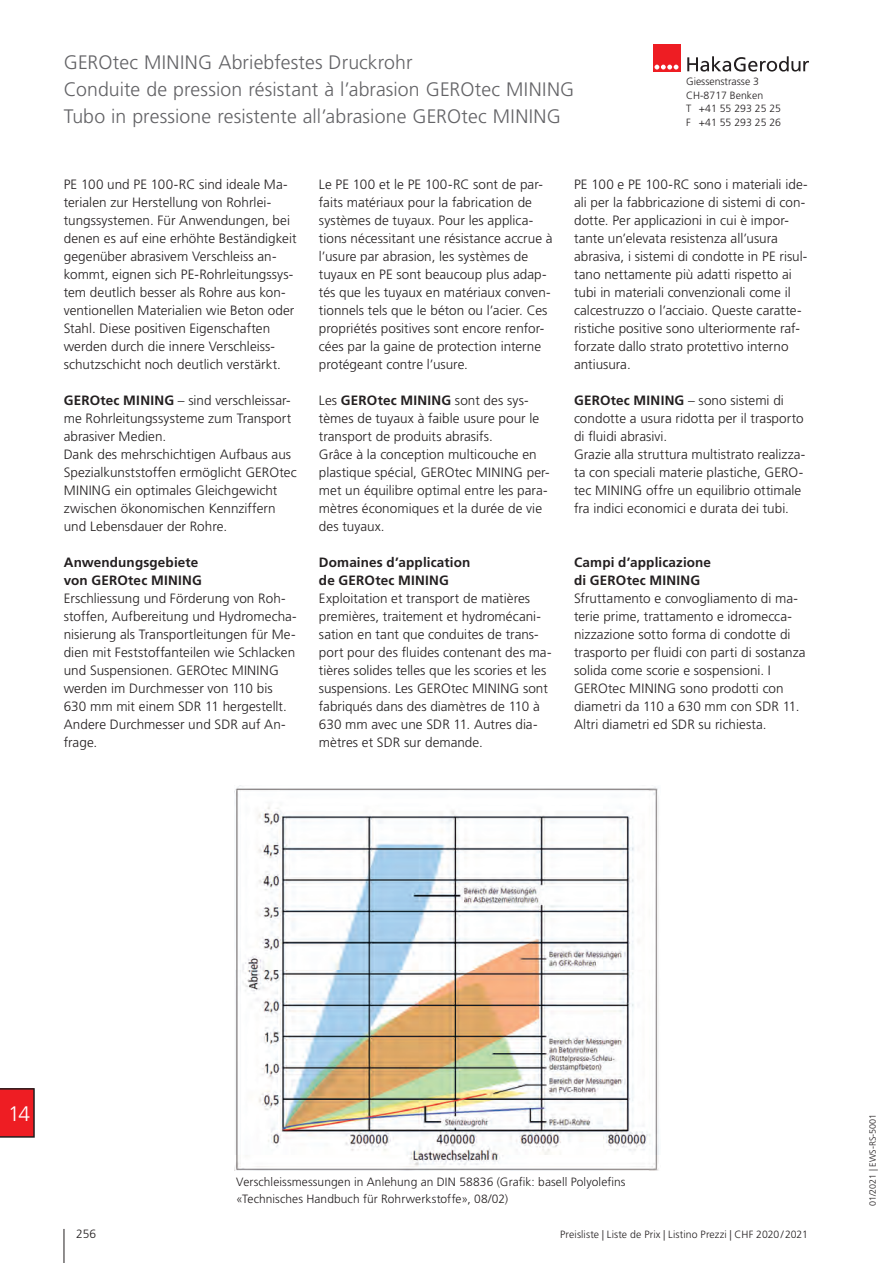
<style>
.page{position:relative;width:893px;height:1263px;background:#fff}
.page>*{position:absolute;margin:0;border:0;box-sizing:border-box;transform-origin:0 0}
.t1{font:300 21px "Frutiger LT Std";color:#fff}
.t2{font:300 19.5px/27px "Frutiger LT Std";letter-spacing:.005em;color:#636366}
.t3{font:300 13.5px/18px "Frutiger LT Std";letter-spacing:.005em;color:#231f20}
.t4{font:700 13.5px/18px "Frutiger LT Std";letter-spacing:.01em;color:#231f20}
.t5{font:300 12px/16.5px "Frutiger LT Std";letter-spacing:.005em;color:#231f20}
.t6{font:300 10.5px/13.5px "Frutiger LT Std";color:#231f20}
.t7{font:300 9px "Frutiger LT Std";color:#231f20}
.s1{font-weight:700}
</style>
<div class="page">
<div style="left:653px;top:44px;width:27px;height:27px;background:#ee1d23"></div>
<svg style="left:654px;top:65px;width:24px;height:5px"></svg>
<svg style="left:687px;top:56px;width:122px;height:16px"></svg>
<hr style="left:64px;top:1229px;width:1px;height:34px;background:#231f20">
<svg style="left:0;top:1088px;width:35px;height:50px;background:#d92025"></svg>
<img style="left:235px;top:785px;width:424px;height:385px">
<h2 class="t2" style="left:64px;top:49px;width:512px">GEROtec MINING Abriebfestes Druckrohr<br>Conduite de pression résistant à l’abrasion GEROtec MINING<br>Tubo in pressione resistente all’abrasione GEROtec MINING</h2>
<p class="t6" style="left:686px;top:75px;width:96px">Giessenstrasse 3<br>CH-8717 Benken<br>T +41 55 293 25 25<br>F +41 55 293 25 26</p>
<p class="t3" style="left:64px;top:175px;width:234px">PE 100 und PE 100-RC sind ideale Ma&shy;terialen zur Herstellung von Rohrlei&shy;tungssystemen. Für Anwendungen, bei denen es auf eine erhöhte Beständigkeit gegenüber abrasivem Verschleiss an&shy;kommt, eignen sich PE-Rohrleitungssys&shy;tem deutlich besser als Rohre aus kon&shy;ventionellen Materialien wie Beton oder Stahl. Diese positiven Eigenschaften werden durch die innere Verschleiss&shy;schutzschicht noch deutlich verstärkt.</p>
<p class="t3" style="left:64px;top:391px;width:235px"><span class="s1">GEROtec MINING</span> – sind verschleissar&shy;me Rohrleitungssysteme zum Transport abrasiver Medien.<br>Dank des mehrschichtigen Aufbaus aus Spezialkunststoffen ermöglicht GEROtec MINING ein optimales Gleichgewicht zwischen ökonomischen Kennziffern und Lebensdauer der Rohre.</p>
<p class="t4" style="left:64px;top:553px;width:140px">Anwendungsgebiete von GEROtec MINING</p>
<p class="t3" style="left:64px;top:589px;width:234px">Erschliessung und Förderung von Roh&shy;stoffen, Aufbereitung und Hydromecha&shy;nisierung als Transportleitungen für Me&shy;dien mit Feststoffanteilen wie Schlacken und Suspensionen. GEROtec MINING werden im Durchmesser von 110 bis 630 mm mit einem SDR 11 hergestellt.<br>Andere Durchmesser und SDR auf An&shy;frage.</p>
<p class="t3" style="left:319px;top:175px;width:235px">Le PE 100 et le PE 100-RC sont de par&shy;faits matériaux pour la fabrication de systèmes de tuyaux. Pour les applica&shy;tions nécessitant une résistance accrue à l’usure par abrasion, les systèmes de tuyaux en PE sont beaucoup plus adap&shy;tés que les tuyaux en matériaux conven&shy;tionnels tels que le béton ou l’acier. Ces propriétés positives sont encore renfor&shy;cées par la gaine de protection interne protégeant contre l’usure.</p>
<p class="t3" style="left:319px;top:391px;width:232px">Les <span class="s1">GEROtec MINING</span> sont des sys&shy;tèmes de tuyaux à faible usure pour le transport de produits abrasifs.<br>Grâce à la conception multicouche en plastique spécial, GEROtec MINING per&shy;met un équilibre optimal entre les para&shy;mètres économiques et la durée de vie des tuyaux.</p>
<p class="t4" style="left:319px;top:553px;width:153px">Domaines d’application de GEROtec MINING</p>
<p class="t3" style="left:319px;top:589px;width:234px">Exploitation et transport de matières premières, traitement et hydromécani&shy;sation en tant que conduites de trans&shy;port pour des fluides contenant des ma&shy;tières solides telles que les scories et les suspensions. Les GEROtec MINING sont fabriqués dans des diamètres de 110 à 630 mm avec une SDR 11. Autres dia&shy;mètres et SDR sur demande.</p>
<p class="t3" style="left:574px;top:176px;width:235px">PE 100 e PE 100-RC sono i materiali ide&shy;ali per la fabbricazione di sistemi di con&shy;dotte. Per applicazioni in cui è impor&shy;tante un’elevata resistenza all’usura abrasiva, i sistemi di condotte in PE risul&shy;tano nettamente più adatti rispetto ai tubi in materiali convenzionali come il calcestruzzo o l’acciaio. Queste caratte&shy;ristiche positive sono ulteriormente raf&shy;forzate dallo strato protettivo interno antiusura.</p>
<p class="t3" style="left:574px;top:391px;width:233px"><span class="s1">GEROtec MINING</span> – sono sistemi di condotte a usura ridotta per il trasporto di fluidi abrasivi.<br>Grazie alla struttura multistrato realizza&shy;ta con speciali materie plastiche, GERO&shy;tec MINING offre un equilibrio ottimale fra indici economici e durata dei tubi.</p>
<p class="t4" style="left:574px;top:553px;width:139px">Campi d’applicazione di GEROtec MINING</p>
<p class="t3" style="left:574px;top:589px;width:233px">Sfruttamento e convogliamento di ma&shy;terie prime, trattamento e idromecca&shy;nizzazione sotto forma di condotte di trasporto per fluidi con parti di sostanza solida come scorie e sospensioni. I GEROtec MINING sono prodotti con diametri da 110 a 630 mm con SDR 11.<br>Altri diametri ed SDR su richiesta.</p>
<h1 class="t1" style="left:8px;top:1102px;width:23px">14</h1>
<p class="t5" style="left:76px;top:1226px;width:22px">256</p>
<p class="t5" style="left:236px;top:1174px;width:391px">Verschleissmessungen in Anlehung an DIN 58836 (Grafik: basell Polyolefins «Technisches Handbuch für Rohrwerkstoffe», 08/02)</p>
<p class="t6" style="left:560px;top:1228px;width:249px">Preisliste | Liste de Prix | Listino Prezzi | CHF 2020/2021</p>
<p class="t7" style="left:868px;top:1206px;width:94px;rotate:-90deg">01/2021 | EWS-RS-5001</p>
</div>
